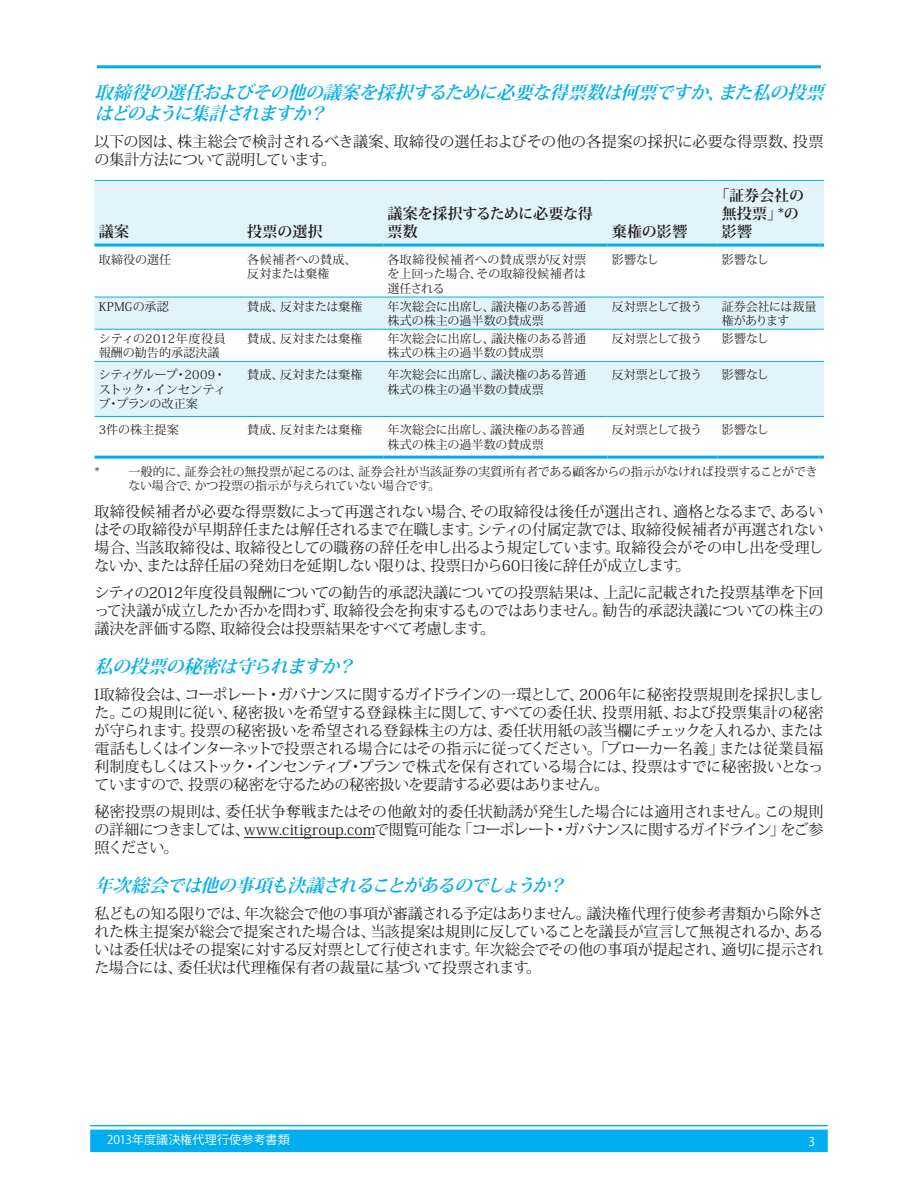
<style>
.page{position:relative;width:918px;height:1188px;background:#fff}
.page>*{position:absolute;margin:0;border:0;box-sizing:border-box;transform-origin:0 0}
.t1{font:italic 700 18px/21px "Koz Min Pro";color:#00aeef}
.t2{font:15px/18px "Koz Min Pro";letter-spacing:-.025em;color:#231f20;text-align:justify}
.t3{font:700 15px/18px "Koz Min Pro";color:#231f20}
.t4{font:700 15px/18px "Koz Min Pro";letter-spacing:-.02em;color:#231f20}
.t5{font:12px/14.4px "Koz Min Pro";letter-spacing:-.005em;color:#231f20}
.t6{font:12px "Koz Min Pro";letter-spacing:-.025em;color:#231f20}
.t7{font:12px "Koz Min Pro";letter-spacing:-.055em;color:#231f20}
.t8{font:12px/14.4px "Koz Min Pro";letter-spacing:.015em;color:#231f20}
.t9{font:12px "Koz Go Pro";letter-spacing:.005em;color:#fff}
.t10{font:12px/14.4px "Koz Min Pro";letter-spacing:-.03em;color:#231f20}
</style>
<div class="page">
<hr style="left:97px;top:65px;width:724px;height:3px;background:#00aeef">
<hr style="left:90px;top:1125px;width:738px;height:1px;background:#00aeef">
<div style="left:90px;top:1130px;width:738px;height:22px;background:#00aeef"></div>
<hr style="left:244px;top:837px;width:130px;height:1px;background:#231f20">
<svg style="left:94px;top:181px;width:730px;height:235px;fill:#e1f4fc"></svg>
<hr style="left:94px;top:456px;width:149px;height:3px;background:#00aeef">
<hr style="left:243px;top:456px;width:140px;height:3px;background:#00aeef">
<hr style="left:383px;top:456px;width:225px;height:3px;background:#00aeef">
<hr style="left:608px;top:456px;width:110px;height:3px;background:#00aeef">
<hr style="left:718px;top:456px;width:102px;height:3px;background:#00aeef">
<svg style="left:820px;top:456px;width:4px;height:3px"></svg>
<hr style="left:94px;top:297px;width:149px;height:1px;background:#00aeef">
<hr style="left:94px;top:329px;width:149px;height:1px;background:#00aeef">
<hr style="left:243px;top:329px;width:140px;height:1px;background:#00aeef">
<hr style="left:383px;top:329px;width:225px;height:1px;background:#00aeef">
<hr style="left:608px;top:329px;width:110px;height:1px;background:#00aeef">
<hr style="left:718px;top:329px;width:102px;height:1px;background:#00aeef">
<hr style="left:94px;top:361px;width:149px;height:1px;background:#00aeef">
<hr style="left:243px;top:361px;width:140px;height:1px;background:#00aeef">
<hr style="left:383px;top:361px;width:225px;height:1px;background:#00aeef">
<hr style="left:608px;top:361px;width:110px;height:1px;background:#00aeef">
<hr style="left:718px;top:361px;width:102px;height:1px;background:#00aeef">
<hr style="left:243px;top:297px;width:140px;height:1px;background:#00aeef">
<hr style="left:383px;top:297px;width:225px;height:1px;background:#00aeef">
<hr style="left:608px;top:297px;width:110px;height:1px;background:#00aeef">
<hr style="left:718px;top:297px;width:102px;height:1px;background:#00aeef">
<hr style="left:94px;top:244px;width:149px;height:3px;background:#00aeef">
<hr style="left:243px;top:244px;width:140px;height:3px;background:#00aeef">
<hr style="left:383px;top:244px;width:225px;height:3px;background:#00aeef">
<hr style="left:608px;top:244px;width:110px;height:3px;background:#00aeef">
<hr style="left:718px;top:244px;width:102px;height:3px;background:#00aeef">
<svg style="left:820px;top:244px;width:4px;height:3px"></svg>
<hr style="left:94px;top:180px;width:149px;height:1px;background:#00aeef">
<hr style="left:243px;top:180px;width:140px;height:1px;background:#00aeef">
<hr style="left:383px;top:180px;width:225px;height:1px;background:#00aeef">
<hr style="left:608px;top:180px;width:110px;height:1px;background:#00aeef">
<hr style="left:718px;top:180px;width:102px;height:1px;background:#00aeef">
<hr style="left:94px;top:416px;width:149px;height:1px;background:#00aeef">
<hr style="left:243px;top:416px;width:140px;height:1px;background:#00aeef">
<hr style="left:383px;top:416px;width:225px;height:1px;background:#00aeef">
<hr style="left:608px;top:416px;width:110px;height:1px;background:#00aeef">
<hr style="left:718px;top:416px;width:102px;height:1px;background:#00aeef">
<p class="t1" style="left:94px;top:81px;width:737px">取締役の選任およびその他の議案を採択するために必要な得票数は何票ですか、また私の投票はどのように集計されますか？</p>
<p class="t2" style="left:94px;top:132px;width:730px">以下の図は、株主総会で検討されるべき議案、取締役の選任およびその他の各提案の採択に必要な得票数、投票の集計方法について説明しています。</p>
<p class="t3" style="left:99px;top:221px;width:32px">議案</p>
<p class="t3" style="left:247px;top:221px;width:77px">投票の選択</p>
<p class="t4" style="left:388px;top:203px;width:207px">議案を採択するために必要な得票数</p>
<p class="t3" style="left:612px;top:221px;width:77px">棄権の影響</p>
<p class="t3" style="left:722px;top:185px;width:84px;text-indent:-7px">「証券会社の無投票」*の影響</p>
<p class="t5" style="left:99px;top:252px;width:74px">取締役の選任</p>
<p class="t5" style="left:247px;top:252px;width:111px">各候補者への賛成、反対または棄権</p>
<p class="t5" style="left:388px;top:252px;width:200px;text-align:justify">各取締役候補者への賛成票が反対票を上回った場合、その取締役候補者は選任される</p>
<p class="t5" style="left:612px;top:252px;width:49px">影響なし</p>
<p class="t5" style="left:722px;top:252px;width:49px">影響なし</p>
<p class="t5" style="left:99px;top:299px;width:72px">KPMGの承認</p>
<p class="t6" style="left:247px;top:298px;width:117px">賛成、反対または棄権</p>
<p class="t5" style="left:388px;top:299px;width:200px">年次総会に出席し、議決権のある普通株式の株主の過半数の賛成票</p>
<p class="t7" style="left:612px;top:298px;width:92px">反対票として扱う</p>
<p class="t10" style="left:722px;top:299px;width:96px">証券会社には裁量権があります</p>
<p class="t8" style="left:99px;top:331px;width:129px">シティの2012年度役員報酬の勧告的承認決議</p>
<p class="t6" style="left:247px;top:330px;width:117px">賛成、反対または棄権</p>
<p class="t5" style="left:388px;top:331px;width:200px">年次総会に出席し、議決権のある普通株式の株主の過半数の賛成票</p>
<p class="t7" style="left:612px;top:330px;width:92px">反対票として扱う</p>
<p class="t5" style="left:722px;top:331px;width:49px">影響なし</p>
<p class="t5" style="left:99px;top:367px;width:129px;text-align:justify">シティグループ・2009・ストック・インセンティブ・プランの改正案</p>
<p class="t6" style="left:247px;top:366px;width:117px">賛成、反対または棄権</p>
<p class="t5" style="left:388px;top:367px;width:200px">年次総会に出席し、議決権のある普通株式の株主の過半数の賛成票</p>
<p class="t7" style="left:612px;top:366px;width:92px">反対票として扱う</p>
<p class="t5" style="left:722px;top:367px;width:49px">影響なし</p>
<p class="t5" style="left:99px;top:422px;width:82px">3件の株主提案</p>
<p class="t6" style="left:247px;top:421px;width:117px">賛成、反対または棄権</p>
<p class="t5" style="left:388px;top:422px;width:199px">年次総会に出席し、議決権のある普通株式の株主の過半数の賛成票</p>
<p class="t7" style="left:612px;top:421px;width:92px">反対票として扱う</p>
<p class="t5" style="left:722px;top:422px;width:49px">影響なし</p>
<p class="t5" style="left:129px;top:464px;width:691px;text-indent:-34px">* 一般的に、証券会社の無投票が起こるのは、証券会社が当該証券の実質所有者である顧客からの指示がなければ投票することができない場合で、かつ投票の指示が与えられていない場合です。</p>
<p class="t2" style="left:94px;top:502px;width:730px">取締役候補者が必要な得票数によって再選されない場合、その取締役は後任が選出され、適格となるまで、あるいはその取締役が早期辞任または解任されるまで在職します。シティの付属定款では、取締役候補者が再選されない場合、当該取締役は、取締役としての職務の辞任を申し出るよう規定しています。取締役会がその申し出を受理しないか、または辞任届の発効日を延期しない限りは、投票日から60日後に辞任が成立します。</p>
<p class="t2" style="left:94px;top:583px;width:730px">シティの2012年度役員報酬についての勧告的承認決議についての投票結果は、上記に記載された投票基準を下回って決議が成立したか否かを問わず、取締役会を拘束するものではありません。勧告的承認決議についての株主の議決を評価する際、取締役会は投票結果をすべて考慮します。</p>
<p class="t1" style="left:94px;top:656px;width:268px">私の投票の秘密は守られますか？</p>
<p class="t2" style="left:94px;top:685px;width:730px">I取締役会は、コーポレート・ガバナンスに関するガイドラインの一環として、2006年に秘密投票規則を採択しました。この規則に従い、秘密扱いを希望する登録株主に関して、すべての委任状、投票用紙、および投票集計の秘密が守られます。投票の秘密扱いを希望される登録株主の方は、委任状用紙の該当欄にチェックを入れるか、または電話もしくはインターネットで投票される場合にはその指示に従ってください。「ブローカー名義」または従業員福利制度もしくはストック・インセンティブ・プランで株式を保有されている場合には、投票はすでに秘密扱いとなっていますので、投票の秘密を守るための秘密扱いを要請する必要はありません。</p>
<p class="t2" style="left:94px;top:802px;width:730px">秘密投票の規則は、委任状争奪戦またはその他敵対的委任状勧誘が発生した場合には適用されません。この規則の詳細につきましては、www.citigroup.comで閲覧可能な「コーポレート・ガバナンスに関するガイドライン」をご参照ください。</p>
<p class="t1" style="left:94px;top:875px;width:479px">年次総会では他の事項も決議されることがあるのでしょうか？</p>
<p class="t2" style="left:94px;top:904px;width:730px">私どもの知る限りでは、年次総会で他の事項が審議される予定はありません。議決権代理行使参考書類から除外された株主提案が総会で提案された場合は、当該提案は規則に反していることを議長が宣言して無視されるか、あるいは委任状はその提案に対する反対票として行使されます。年次総会でその他の事項が提起され、適切に提示された場合には、委任状は代理権保有者の裁量に基づいて投票されます。</p>
<p class="t9" style="left:107px;top:1132px;width:184px">2013年度議決権代理行使参考書類</p>
<p class="t9" style="left:808px;top:1133px;width:8px">3</p>
</div>
